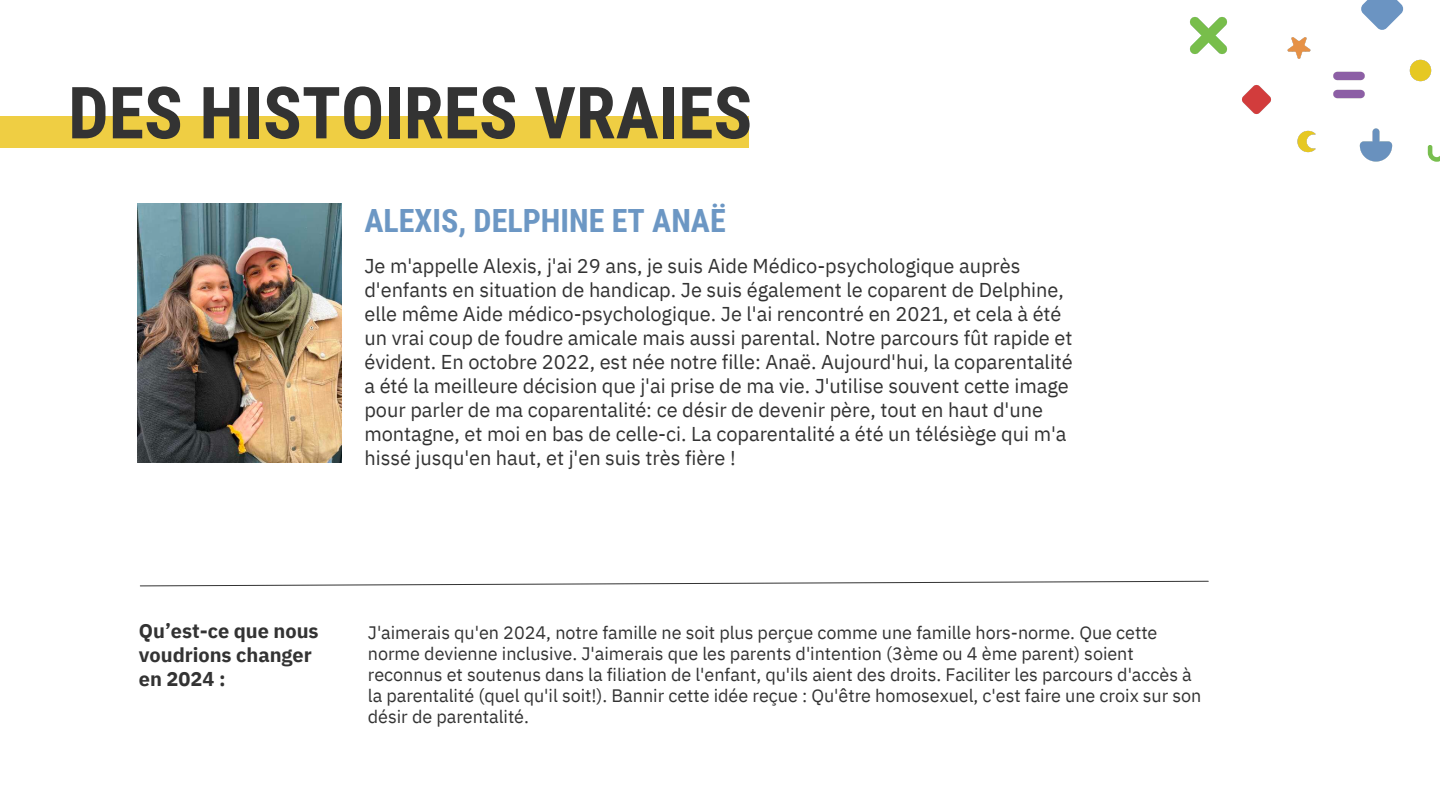
<style>
.page{position:relative;width:1440px;height:810px;background:#fff}
.page>*{position:absolute;margin:0;border:0;box-sizing:border-box;transform-origin:0 0}
.t1{font:700 72px "Roboto Condensed";color:#333}
.t2{font:700 32px "Roboto Condensed";color:#6c97c4}
.t3{font:20px/24px "IBM Plex Sans";letter-spacing:-.005em;color:#333}
.t4{font:700 20px/24px "IBM Plex Sans";letter-spacing:-.005em;color:#333}
.t5{font:18px/21px "IBM Plex Sans";letter-spacing:-.005em;color:#333}
</style>
<div class="page">
<div style="left:0;top:116px;width:748px;height:31px;background:#efce43"></div>
<img style="left:1242px;top:85px;width:29px;height:29px">
<img style="left:1190px;top:17px;width:37px;height:37px">
<img style="left:1359px;top:128px;width:34px;height:34px">
<img style="left:1333px;top:71px;width:32px;height:28px">
<img style="left:1287px;top:37px;width:24px;height:22px">
<svg style="left:1361px;top:0;width:42px;height:30px"></svg>
<img style="left:1409px;top:59px;width:23px;height:23px">
<svg style="left:1428px;top:145px;width:12px;height:17px"></svg>
<img style="left:1297px;top:130px;width:19px;height:23px">
<svg style="left:140px;top:581px;width:1069px;height:6px"></svg>
<img style="left:138px;top:204px;width:204px;height:259px">
<p class="t1" style="left:68px;top:72px;width:686px">DES HISTOIRES VRAIES</p>
<h3 class="t2" style="left:364px;top:202px;width:363px">ALEXIS, DELPHINE ET ANAË</h3>
<p class="t3" style="left:364px;top:253px;width:710px">Je m'appelle Alexis, j'ai 29 ans, je suis Aide Médico-psychologique auprès d'enfants en situation de handicap. Je suis également le coparent de Delphine, elle même Aide médico-psychologique. Je l'ai rencontré en 2021, et cela à été un vrai coup de foudre amicale mais aussi parental. Notre parcours fût rapide et évident. En octobre 2022, est née notre fille: Anaë. Aujourd'hui, la coparentalité a été la meilleure décision que j'ai prise de ma vie. J'utilise souvent cette image pour parler de ma coparentalité: ce désir de devenir père, tout en haut d'une montagne, et moi en bas de celle-ci. La coparentalité a été un télésiège qui m'a hissé jusqu'en haut, et j'en suis très fière !</p>
<p class="t4" style="left:139px;top:619px;width:181px">Qu’est-ce que nous voudrions changer en 2024 :</p>
<p class="t5" style="left:368px;top:622px;width:835px">J'aimerais qu'en 2024, notre famille ne soit plus perçue comme une famille hors-norme. Que cette norme devienne inclusive. J'aimerais que les parents d'intention (3ème ou 4 ème parent) soient reconnus et soutenus dans la filiation de l'enfant, qu'ils aient des droits. Faciliter les parcours d'accès à la parentalité (quel qu'il soit!). Bannir cette idée reçue : Qu'être homosexuel, c'est faire une croix sur son désir de parentalité.</p>
</div>
